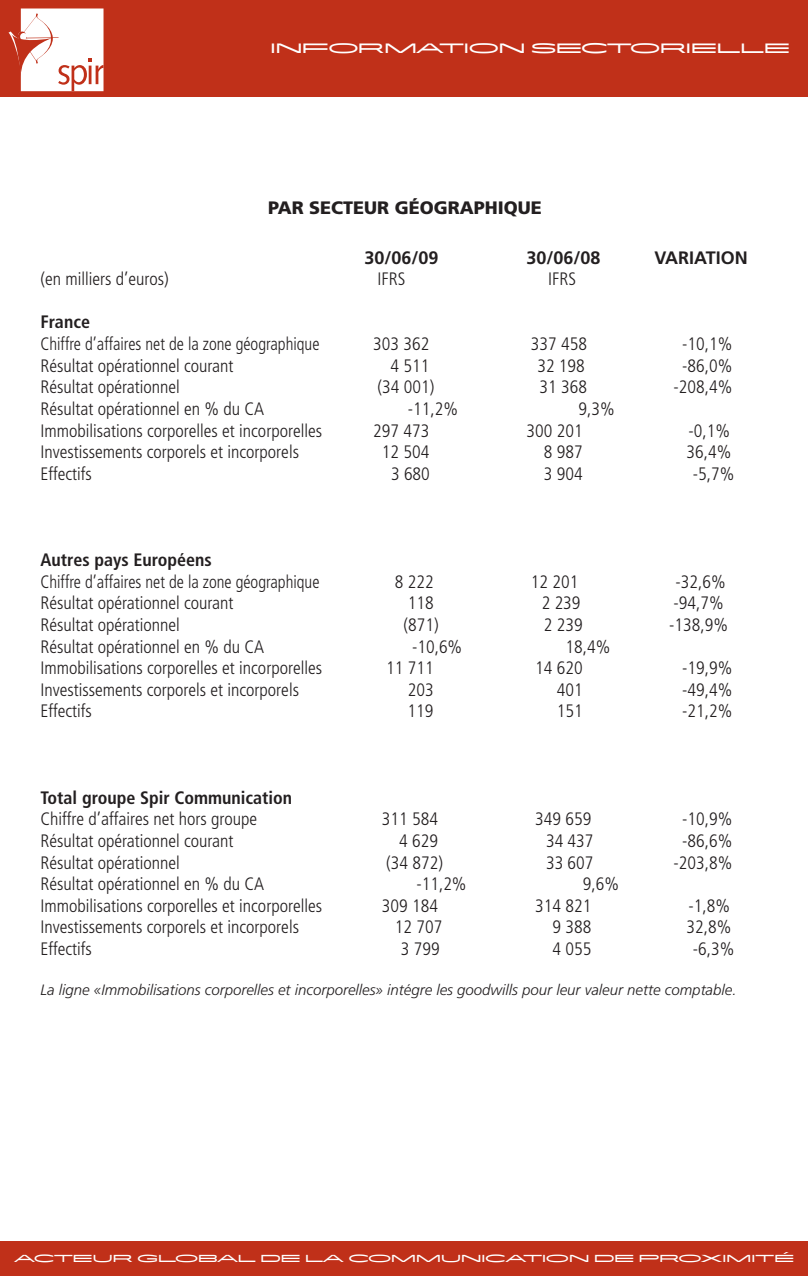
<style>
.page{position:relative;width:808px;height:1276px;background:#fff}
.page>*{position:absolute;margin:0;border:0;box-sizing:border-box;transform-origin:0 0}
.t1{font:300 condensed 18px "Frutiger";color:#231f20}
.t2{font:300 condensed 18px "Frutiger";color:#231f20;scale:.93 1}
.t3{font:700 condensed 18px "Frutiger";color:#231f20}
.t4{font:700 18px "Frutiger";color:#231f20}
.t5{font:900 18px "Frutiger";color:#231f20}
.t6{font:18px "Flatiron ITC Std";color:#fff}
.t7{font:italic 300 15px "Frutiger";color:#231f20}
.t8{font:13.5px "Flatiron ITC Std";letter-spacing:.01em;color:#fff}
</style>
<div class="page">
<div style="left:1px;top:0;width:807px;height:96px;background:#c03019"></div>
<svg style="left:9px;top:9px;width:95px;height:82px"></svg>
<div style="left:0;top:1241px;width:808px;height:35px;background:#c03019"></div>
<p class="t6" style="left:270px;top:38px;width:521px">INFORMATION SECTORIELLE</p>
<p class="t5" style="left:268px;top:197px;width:262px">PAR SECTEUR GÉOGRAPHIQUE</p>
<p class="t4" style="left:365px;top:247px;width:76px">30/06/09</p>
<p class="t4" style="left:527px;top:247px;width:76px">30/06/08</p>
<p class="t4" style="left:655px;top:247px;width:95px">VARIATION</p>
<p class="t1" style="left:41px;top:269px;width:130px">(en milliers d’euros)</p>
<p class="t1" style="left:377px;top:269px;width:29px">IFRS</p>
<p class="t1" style="left:548px;top:269px;width:29px">IFRS</p>
<p class="t3" style="left:41px;top:311px;width:51px">France</p>
<p class="t2" style="left:41px;top:334px;width:301px">Chiffre d’affaires net de la zone géographique</p>
<p class="t1" style="left:373px;top:334px;width:58px">303 362</p>
<p class="t1" style="left:531px;top:334px;width:58px">337 458</p>
<p class="t1" style="left:682px;top:334px;width:52px">-10,1%</p>
<p class="t1" style="left:41px;top:355px;width:195px">Résultat opérationnel courant</p>
<p class="t1" style="left:390px;top:355px;width:40px">4 511</p>
<p class="t1" style="left:537px;top:355px;width:49px">32 198</p>
<p class="t1" style="left:682px;top:355px;width:52px">-86,0%</p>
<p class="t1" style="left:41px;top:377px;width:141px">Résultat opérationnel</p>
<p class="t1" style="left:377px;top:377px;width:58px">(34 001)</p>
<p class="t1" style="left:539px;top:377px;width:49px">31 368</p>
<p class="t1" style="left:673px;top:377px;width:60px">-208,4%</p>
<p class="t1" style="left:41px;top:398px;width:225px">Résultat opérationnel en % du CA</p>
<p class="t1" style="left:408px;top:398px;width:52px">-11,2%</p>
<p class="t1" style="left:578px;top:398px;width:38px">9,3%</p>
<p class="t1" style="left:41px;top:420px;width:283px">Immobilisations corporelles et incorporelles</p>
<p class="t1" style="left:373px;top:420px;width:58px">297 473</p>
<p class="t1" style="left:527px;top:420px;width:58px">300 201</p>
<p class="t1" style="left:689px;top:420px;width:43px">-0,1%</p>
<p class="t1" style="left:41px;top:442px;width:260px">Investissements corporels et incorporels</p>
<p class="t1" style="left:382px;top:442px;width:49px">12 504</p>
<p class="t1" style="left:544px;top:442px;width:40px">8 987</p>
<p class="t1" style="left:686px;top:442px;width:46px">36,4%</p>
<p class="t1" style="left:41px;top:463px;width:53px">Effectifs</p>
<p class="t1" style="left:391px;top:463px;width:40px">3 680</p>
<p class="t1" style="left:544px;top:463px;width:40px">3 904</p>
<p class="t1" style="left:693px;top:463px;width:43px">-5,7%</p>
<p class="t3" style="left:41px;top:549px;width:173px">Autres pays Européens</p>
<p class="t2" style="left:41px;top:571px;width:301px">Chiffre d’affaires net de la zone géographique</p>
<p class="t1" style="left:395px;top:571px;width:40px">8 222</p>
<p class="t1" style="left:531px;top:571px;width:49px">12 201</p>
<p class="t1" style="left:676px;top:571px;width:52px">-32,6%</p>
<p class="t1" style="left:41px;top:593px;width:195px">Résultat opérationnel courant</p>
<p class="t1" style="left:408px;top:593px;width:27px">118</p>
<p class="t1" style="left:542px;top:593px;width:40px">2 239</p>
<p class="t1" style="left:673px;top:593px;width:52px">-94,7%</p>
<p class="t1" style="left:41px;top:614px;width:141px">Résultat opérationnel</p>
<p class="t1" style="left:403px;top:614px;width:37px">(871)</p>
<p class="t1" style="left:544px;top:614px;width:40px">2 239</p>
<p class="t1" style="left:669px;top:614px;width:60px">-138,9%</p>
<p class="t1" style="left:41px;top:636px;width:225px">Résultat opérationnel en % du CA</p>
<p class="t1" style="left:412px;top:636px;width:52px">-10,6%</p>
<p class="t1" style="left:565px;top:636px;width:46px">18,4%</p>
<p class="t1" style="left:41px;top:658px;width:283px">Immobilisations corporelles et incorporelles</p>
<p class="t1" style="left:386px;top:658px;width:49px">11 711</p>
<p class="t1" style="left:535px;top:658px;width:49px">14 620</p>
<p class="t1" style="left:682px;top:658px;width:52px">-19,9%</p>
<p class="t1" style="left:41px;top:679px;width:260px">Investissements corporels et incorporels</p>
<p class="t1" style="left:408px;top:679px;width:27px">203</p>
<p class="t1" style="left:557px;top:679px;width:27px">401</p>
<p class="t1" style="left:682px;top:679px;width:52px">-49,4%</p>
<p class="t1" style="left:41px;top:701px;width:53px">Effectifs</p>
<p class="t1" style="left:408px;top:701px;width:27px">119</p>
<p class="t1" style="left:557px;top:701px;width:27px">151</p>
<p class="t1" style="left:682px;top:701px;width:52px">-21,2%</p>
<p class="t3" style="left:41px;top:787px;width:253px">Total groupe Spir Communication</p>
<p class="t1" style="left:41px;top:809px;width:218px">Chiffre d’affaires net hors groupe</p>
<p class="t1" style="left:382px;top:809px;width:58px">311 584</p>
<p class="t1" style="left:535px;top:809px;width:58px">349 659</p>
<p class="t1" style="left:682px;top:809px;width:52px">-10,9%</p>
<p class="t1" style="left:41px;top:830px;width:195px">Résultat opérationnel courant</p>
<p class="t1" style="left:399px;top:830px;width:40px">4 629</p>
<p class="t1" style="left:546px;top:830px;width:49px">34 437</p>
<p class="t1" style="left:682px;top:830px;width:52px">-86,6%</p>
<p class="t1" style="left:41px;top:852px;width:141px">Résultat opérationnel</p>
<p class="t1" style="left:386px;top:852px;width:58px">(34 872)</p>
<p class="t1" style="left:546px;top:852px;width:49px">33 607</p>
<p class="t1" style="left:673px;top:852px;width:60px">-203,8%</p>
<p class="t1" style="left:41px;top:874px;width:225px">Résultat opérationnel en % du CA</p>
<p class="t1" style="left:416px;top:874px;width:52px">-11,2%</p>
<p class="t1" style="left:583px;top:874px;width:38px">9,6%</p>
<p class="t1" style="left:41px;top:895px;width:283px">Immobilisations corporelles et incorporelles</p>
<p class="t1" style="left:382px;top:895px;width:58px">309 184</p>
<p class="t1" style="left:535px;top:895px;width:58px">314 821</p>
<p class="t1" style="left:689px;top:895px;width:43px">-1,8%</p>
<p class="t1" style="left:41px;top:917px;width:260px">Investissements corporels et incorporels</p>
<p class="t1" style="left:395px;top:917px;width:49px">12 707</p>
<p class="t1" style="left:552px;top:917px;width:40px">9 388</p>
<p class="t1" style="left:686px;top:917px;width:46px">32,8%</p>
<p class="t1" style="left:41px;top:938px;width:53px">Effectifs</p>
<p class="t1" style="left:401px;top:938px;width:40px">3 799</p>
<p class="t1" style="left:552px;top:938px;width:40px">4 055</p>
<p class="t1" style="left:693px;top:938px;width:43px">-6,3%</p>
<p class="t7" style="left:41px;top:981px;width:697px">La ligne «Immobilisations corporelles et incorporelles» intégre les goodwills pour leur valeur nette comptable.</p>
<p class="t8" style="left:14px;top:1251px;width:782px">ACTEUR GLOBAL DE LA COMMUNICATION DE PROXIMITÉ</p>
</div>
